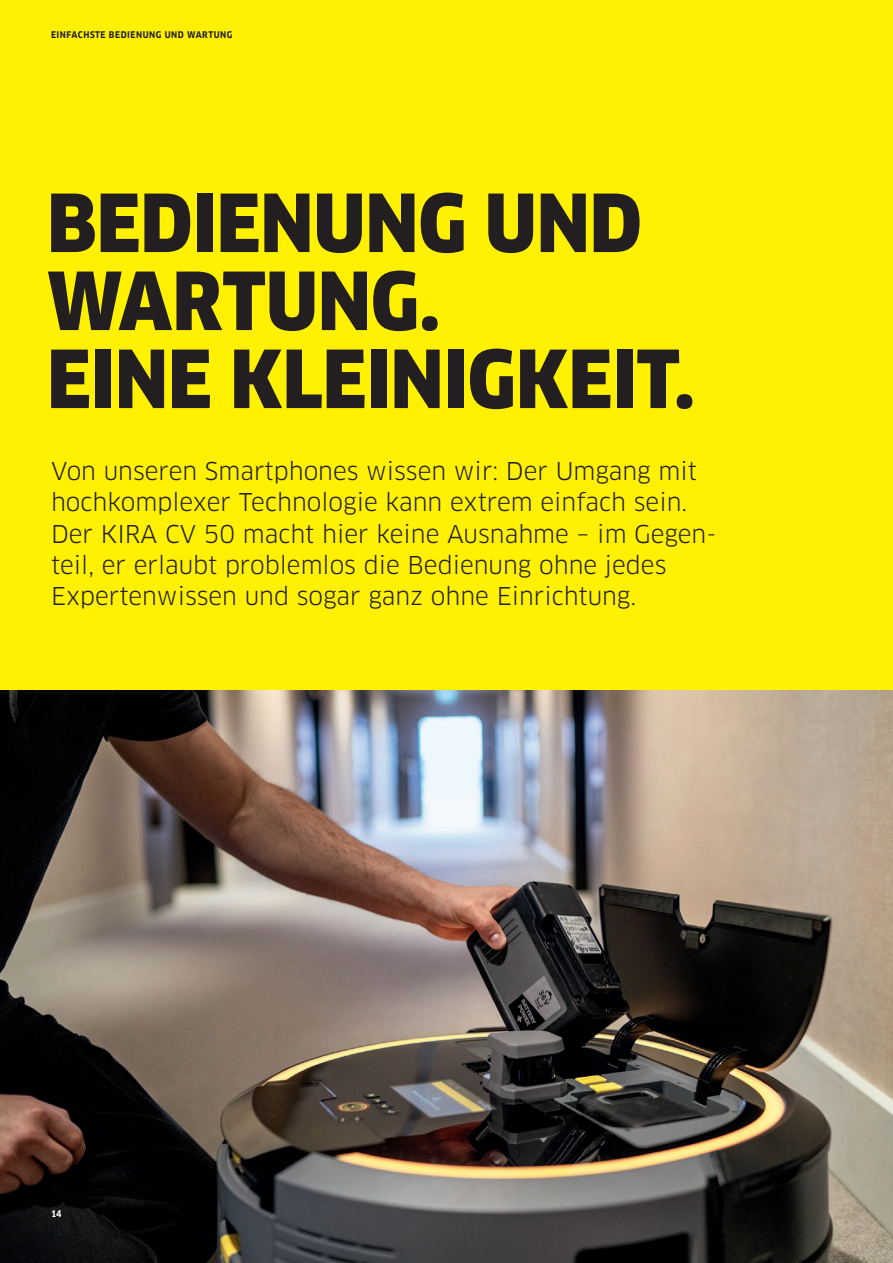
<style>
.page{position:relative;width:893px;height:1263px;background:#fff}
.page>*{position:absolute;margin:0;border:0;box-sizing:border-box;transform-origin:0 0}
.t1{font:900 78px/78px "Clan Pro Narr";color:#231f20}
.t2{font:24px/31.2px "Clan Pro";color:#231f20}
.t3{font:700 9px "Clan Pro Narr";letter-spacing:.06em;color:#231f20}
.t4{font:700 9px "Clan Pro Narr";color:#fff}
</style>
<div class="page">
<div style="left:0;top:0;width:893px;height:691px;background:#fff101"></div>
<img style="left:0;top:691px;width:893px;height:572px">
<p class="t3" style="left:51px;top:29px;width:183px">EINFACHSTE BEDIENUNG UND WARTUNG</p>
<h1 class="t1" style="left:47px;top:185px;width:649px">BEDIENUNG UND<br>WARTUNG.<br>EINE KLEINIGKEIT.</h1>
<p class="t2" style="left:51px;top:456px;width:667px">Von unseren Smartphones wissen wir: Der Umgang mit hochkomplexer Technologie kann extrem einfach sein.<br>Der KIRA CV 50 macht hier keine Ausnahme – im Gegen&shy;teil, er erlaubt problemlos die Bedienung ohne jedes Expertenwissen und sogar ganz ohne Einrichtung.</p>
<p class="t4" style="left:51px;top:1209px;width:12px">14</p>
</div>
